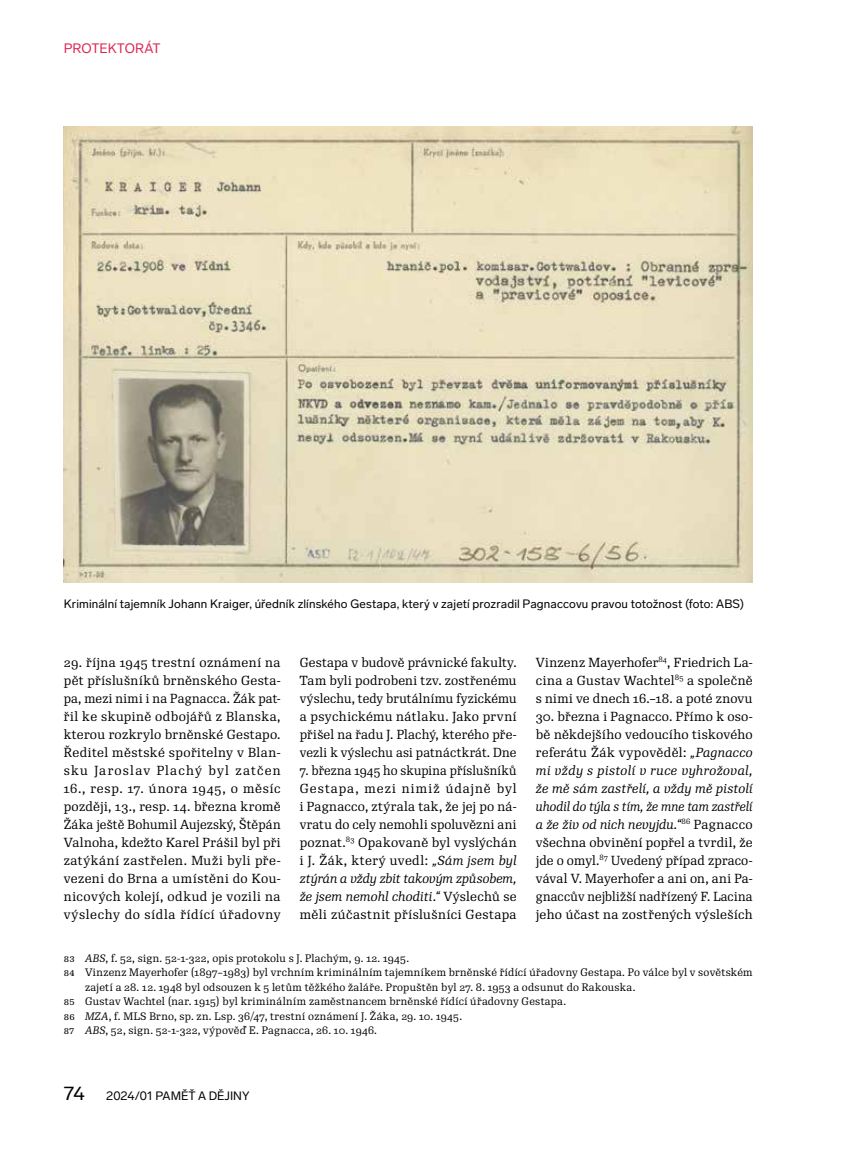
<style>
.page{position:relative;width:859px;height:1149px;background:#fff}
.page>*{position:absolute;margin:0;border:0;box-sizing:border-box;transform-origin:0 0}
.t1{font:13.5px "Lab Grotesque";color:#dc2859}
.t2{font:12.75px/18px "Re Public Std";letter-spacing:.025em;color:#000;text-align:justify}
.t3{font:12.75px/18px "Re Public Std";letter-spacing:.025em;color:#000;text-align:justify;scale:.95 1}
.t4{font:12px "Lab Grotesque";letter-spacing:.01em;color:#000}
.t5{font:10.5px "Re Public Std";letter-spacing:.025em;color:#000}
.s1{font-style:italic}
.s2{font-family:"Re Public"}
.s3{font-size:19.5px}
</style>
<div class="page">
<img style="left:64px;top:126px;width:688px;height:456px">
<p class="t1" style="left:64px;top:39px;width:98px">PROTEKTORÁT</p>
<p class="t4" style="left:64px;top:595px;width:682px">Kriminální tajemník Johann Kraiger, úředník zlínského Gestapa, který v zajetí prozradil Pagnaccovu pravou totožnost (foto: ABS)</p>
<p class="t2" style="left:64px;top:653px;width:218px">29. října 1945 trestní oznámení na pět příslušníků brněnského Gesta&shy;pa, mezi nimi i na Pagnacca. Žák pat&shy;řil ke skupině odbojářů z Blanska, kterou rozkrylo brněnské Gestapo.<br>Ředitel městské spořitelny v Blan&shy;sku Jaroslav Plachý byl zatčen 16., resp. 17. února 1945, o měsíc později, 13., resp. 14. března kromě Žáka ještě Bohumil Aujezský, Štěpán Valnoha, kdežto Karel Prášil byl při zatýkání zastřelen. Muži byli pře&shy;vezeni do Brna a umístěni do Kou&shy;nicových kolejí, odkud je vozili na výslechy do sídla řídící úřadovny</p>
<p class="t2" style="left:300px;top:653px;width:218px">Gestapa v budově právnické fakulty.<br>Tam byli podrobeni tzv. zostřenému výslechu, tedy brutálnímu fyzickému a psychickému nátlaku. Jako první přišel na řadu J. Plachý, kterého pře&shy;vezli k výslechu asi patnáctkrát. Dne</p>
<p class="t3" style="left:300px;top:761px;width:230px">7. března 1945 ho skupina příslušníků Gestapa, mezi nimiž údajně byl i Pagnacco, ztýrala tak, že jej po ná&shy;vratu do cely nemohli spoluvězni ani poznat.<sup>83</sup> Opakovaně byl vyslýchán i J. Žák, který uvedl: <span class="s1">„Sám jsem byl ztýrán a vždy zbit takovým způsobem, že jsem nemohl choditi</span>.<span class="s1">“</span> Výslechů se měli zúčastnit příslušníci Gestapa</p>
<p class="t2" style="left:536px;top:653px;width:218px">Vinzenz Mayerhofer<sup>84</sup>, Friedrich La&shy;cina a Gustav Wachtel<sup>85</sup> a společně s nimi ve dnech 16.–18. a poté znovu</p>
<p class="t2" style="left:536px;top:707px;width:218px">30. března i Pagnacco. Přímo k oso&shy;bě někdejšího vedoucího tiskového referátu Žák vypověděl: <span class="s1">„Pagnacco mi vždy s pistolí v ruce vyhrožoval, že mě sám zastřelí, a vždy mě pistolí uhodil do týla s tím, že mne tam zastřelí a že živ od nich nevyjdu.“</span><sup>86</sup> Pagnacco všechna obvinění popřel a tvrdil, že jde o omyl.<sup>87</sup> Uvedený případ zpraco&shy;vával V. Mayerhofer a ani on, ani Pa&shy;gnaccův nejbližší nadřízený F. Lacina jeho účast na zostřených výsleších</p>
<p class="t5" style="left:64px;top:951px;width:347px"><span class="s2">83</span> <span class="s1">ABS</span>, f. 52, sign. 52-1-322, opis protokolu s J. Plachým, 9. 12. 1945.</p>
<p class="t5" style="left:64px;top:965px;width:690px"><span class="s2">84</span> Vinzenz Mayerhofer (1897–1983) byl vrchním kriminálním tajemníkem brněnské řídící úřadovny Gestapa. Po válce byl v sovětském</p>
<p class="t5" style="left:85px;top:979px;width:552px">zajetí a 28. 12. 1948 byl odsouzen k 5 letům těžkého žaláře. Propuštěn byl 27. 8. 1953 a odsunut do Rakouska.</p>
<p class="t5" style="left:64px;top:994px;width:504px"><span class="s2">85</span> Gustav Wachtel (nar. 1915) byl kriminálním zaměstnancem brněnské řídící úřadovny Gestapa.</p>
<p class="t5" style="left:64px;top:1008px;width:400px"><span class="s2">86</span> <span class="s1">MZA</span>, f. MLS Brno, sp. zn. Lsp. 36/47, trestní oznámení J. Žáka, 29. 10. 1945.</p>
<p class="t5" style="left:64px;top:1023px;width:315px"><span class="s2">87</span> <span class="s1">ABS</span>, 52, sign. 52-1-322, výpověď E. Pagnacca, 26. 10. 1946.</p>
<p class="t4" style="left:64px;top:1087px;width:187px"><span class="s3">74</span> 2024/01 PAMĚŤ A DĚJINY</p>
</div>
